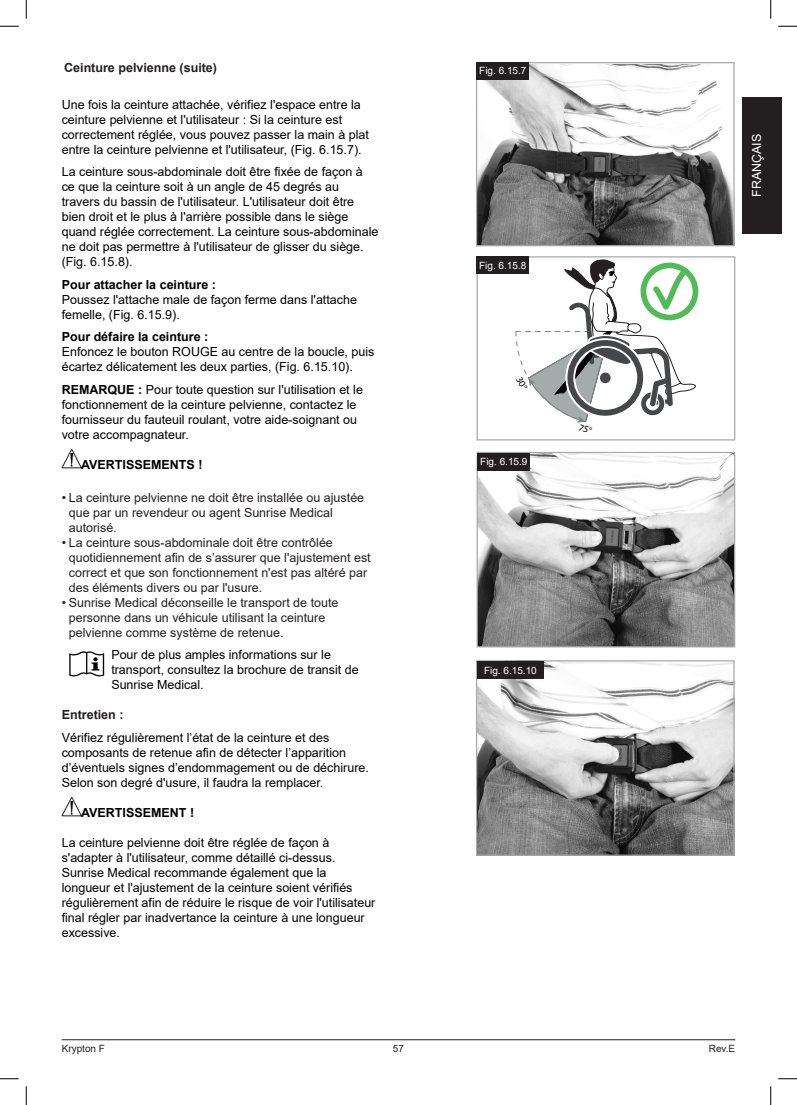
<style>
.page{position:relative;width:797px;height:1105px;background:#fff}
.page>*{position:absolute;margin:0;border:0;box-sizing:border-box;transform-origin:0 0}
.body{font:12.5px/15px "Arial";color:#000}
.t1{font:12.5px/15px "Arial";color:#231f20}
.body-2{font:700 12.5px "Arial";color:#000}
.DE_Sub_Heading_Dummy{font:700 12.5px "Arial";color:#231f20}
.t2{font:12.5px "Arial";color:#fff}
.Bildnummer{font:10px "Arial";color:#fff}
.t3{font:10px "Arial";color:#231f20}
.s1{font-weight:700}
</style>
<div class="page">
<div style="left:742px;top:97px;width:39px;height:137px;background:#231f20"></div>
<hr style="left:62px;top:1039px;width:673px;height:1px;background:#231f20">
<div style="left:476px;top:256px;width:259px;height:184px;border:1px solid #a8a9ad"></div>
<img style="left:62px;top:448px;width:20px;height:21px">
<img style="left:69px;top:651px;width:35px;height:26px">
<img style="left:62px;top:796px;width:20px;height:21px">
<img style="left:478px;top:64px;width:254px;height:180px">
<div style="left:476px;top:62px;width:258px;height:184px;border:1px solid #a8a9ad"></div>
<div style="left:476px;top:62px;width:53px;height:18px;background:#231f20"></div>
<div style="left:476px;top:256px;width:53px;height:18px;background:#231f20"></div>
<img style="left:478px;top:454px;width:255px;height:191px">
<div style="left:476px;top:452px;width:259px;height:195px;border:1px solid #a8a9ad"></div>
<div style="left:477px;top:453px;width:53px;height:17px;background:#231f20"></div>
<img style="left:478px;top:662px;width:254px;height:192px">
<div style="left:476px;top:660px;width:258px;height:196px;border:1px solid #a8a9ad"></div>
<div style="left:477px;top:661px;width:67px;height:18px;background:#231f20"></div>
<svg style="left:0;top:25px;width:19px;height:2px"></svg>
<svg style="left:778px;top:25px;width:19px;height:2px"></svg>
<svg style="left:0;top:1078px;width:19px;height:1px"></svg>
<svg style="left:778px;top:1078px;width:19px;height:1px"></svg>
<svg style="left:25px;top:0;width:2px;height:19px"></svg>
<svg style="left:25px;top:1086px;width:2px;height:19px"></svg>
<svg style="left:770px;top:0;width:1px;height:19px"></svg>
<svg style="left:770px;top:1086px;width:1px;height:19px"></svg>
<svg style="left:515px;top:260px;width:183px;height:163px"></svg>
<p class="DE_Sub_Heading_Dummy" style="left:64px;top:59px;width:154px">Ceinture pelvienne (suite)</p>
<p class="body" style="left:62px;top:97px;width:309px">Une fois la ceinture attachée, vérifiez l'espace entre la ceinture pelvienne et l'utilisateur : Si la ceinture est correctement réglée, vous pouvez passer la main à plat entre la ceinture pelvienne et l'utilisateur, (Fig. 6.15.7).</p>
<p class="body" style="left:62px;top:164px;width:318px">La ceinture sous-abdominale doit être fixée de façon à ce que la ceinture soit à un angle de 45 degrés au travers du bassin de l'utilisateur. L'utilisateur doit être bien droit et le plus à l'arrière possible dans le siège quand réglée correctement. La ceinture sous-abdominale ne doit pas permettre à l'utilisateur de glisser du siège.</p>
<p class="body" style="left:62px;top:254px;width:72px">(Fig. 6.15.8).</p>
<p class="body-2" style="left:62px;top:276px;width:156px">Pour attacher la ceinture :</p>
<p class="body" style="left:62px;top:292px;width:297px">Poussez l'attache male de façon ferme dans l'attache femelle, (Fig. 6.15.9).</p>
<p class="body-2" style="left:62px;top:328px;width:148px">Pour défaire la ceinture :</p>
<p class="body" style="left:62px;top:344px;width:314px">Enfoncez le bouton ROUGE au centre de la boucle, puis écartez délicatement les deux parties, (Fig. 6.15.10).</p>
<p class="body" style="left:62px;top:382px;width:303px"><span class="s1">REMARQUE :</span> Pour toute question sur l'utilisation et le fonctionnement de la ceinture pelvienne, contactez le fournisseur du fauteuil roulant, votre aide-soignant ou votre accompagnateur.</p>
<p class="body-2" style="left:81px;top:456px;width:123px">AVERTISSEMENTS !</p>
<p class="t1" style="left:69px;top:490px;width:297px;text-indent:-7px">• La ceinture pelvienne ne doit être installée ou ajustée que par un revendeur ou agent Sunrise Medical autorisé.</p>
<p class="t1" style="left:69px;top:535px;width:303px;text-indent:-7px">• La ceinture sous-abdominale doit être contrôlée quotidiennement afin de s’assurer que l'ajustement est correct et que son fonctionnement n'est pas altéré par des éléments divers ou par l'usure.</p>
<p class="t1" style="left:69px;top:595px;width:271px;text-indent:-7px">• Sunrise Medical déconseille le transport de toute personne dans un véhicule utilisant la ceinture pelvienne comme système de retenue.</p>
<p class="body" style="left:111px;top:647px;width:249px">Pour de plus amples informations sur le transport, consultez la brochure de transit de<br>Sunrise Medical.</p>
<p class="DE_Sub_Heading_Dummy" style="left:62px;top:706px;width:63px">Entretien :</p>
<p class="body" style="left:62px;top:730px;width:309px">Vérifiez régulièrement l’état de la ceinture et des composants de retenue afin de détecter l’apparition d’éventuels signes d’endommagement ou de déchirure.<br>Selon son degré d'usure, il faudra la remplacer.</p>
<p class="body-2" style="left:81px;top:804px;width:114px">AVERTISSEMENT !</p>
<p class="body" style="left:62px;top:835px;width:315px">La ceinture pelvienne doit être réglée de façon à s'adapter à l'utilisateur, comme détaillé ci-dessus.<br>Sunrise Medical recommande également que la longueur et l'ajustement de la ceinture soient vérifiés régulièrement afin de réduire le risque de voir l'utilisateur final régler par inadvertance la ceinture à une longueur excessive.</p>
<p class="Bildnummer" style="left:479px;top:64px;width:49px">Fig. 6.15.7</p>
<p class="Bildnummer" style="left:479px;top:258px;width:49px">Fig. 6.15.8</p>
<p class="Bildnummer" style="left:480px;top:455px;width:49px">Fig. 6.15.9</p>
<p class="Bildnummer" style="left:484px;top:663px;width:54px">Fig. 6.15.10</p>
<p class="t2" style="left:748px;top:197px;width:65px;rotate:-90deg">FRANÇAIS</p>
<p class="t3" style="left:62px;top:1042px;width:45px">Krypton F</p>
<p class="t3" style="left:393px;top:1042px;width:13px">57</p>
<p class="t3" style="left:708px;top:1042px;width:28px">Rev.E</p>
</div>
